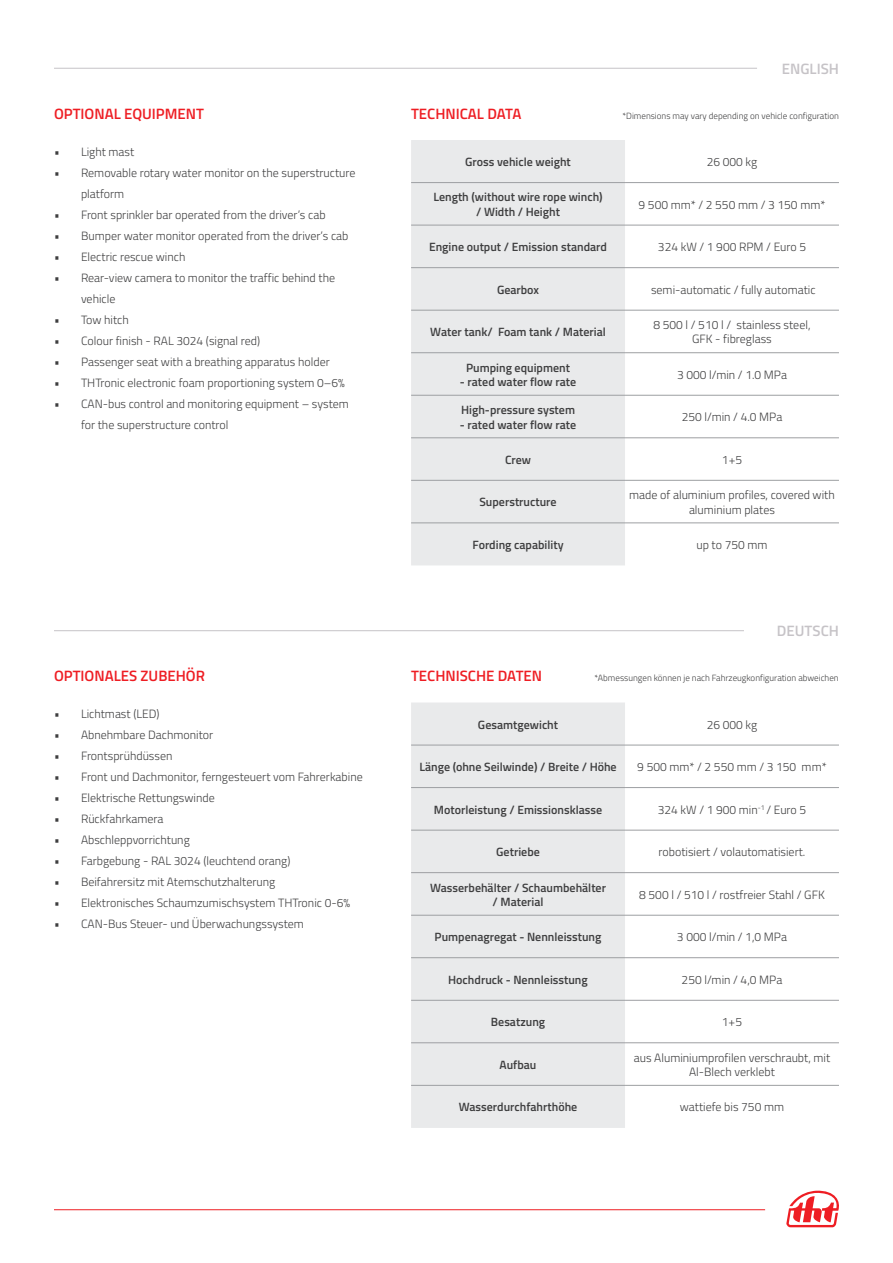
<style>
.page{position:relative;width:893px;height:1263px;background:#fff}
.page>*{position:absolute;margin:0;border:0;box-sizing:border-box;transform-origin:0 0}
.t1{font:600 15px "Cairo";color:#ee1d23}
.t2{font:600 15px "Cairo";color:#c6c3c7}
.t3{font:300 12px/21px "Cairo";color:#3e3e3f}
.t4{font:600 12px/14.4px "Cairo";color:#3e3e3f;text-align:center}
.t5{font:300 9px "Cairo";color:#3e3e3f}
</style>
<div class="page">
<hr style="left:54px;top:1209px;width:711px;height:1px;background:#ee1d23">
<svg style="left:786px;top:1190px;width:53px;height:37px"></svg>
<div style="left:411px;top:140px;width:214px;height:425px;background:#e9eaeb"></div>
<hr style="left:411px;top:182px;width:214px;height:1px;background:#9d9fa2">
<hr style="left:625px;top:182px;width:214px;height:1px;background:#9d9fa2">
<hr style="left:411px;top:225px;width:214px;height:1px;background:#9d9fa2">
<hr style="left:625px;top:225px;width:214px;height:1px;background:#9d9fa2">
<hr style="left:411px;top:267px;width:214px;height:1px;background:#9d9fa2">
<hr style="left:625px;top:267px;width:214px;height:1px;background:#9d9fa2">
<hr style="left:411px;top:310px;width:214px;height:1px;background:#9d9fa2">
<hr style="left:625px;top:310px;width:214px;height:1px;background:#9d9fa2">
<hr style="left:411px;top:352px;width:214px;height:1px;background:#9d9fa2">
<hr style="left:625px;top:352px;width:214px;height:1px;background:#9d9fa2">
<hr style="left:411px;top:395px;width:214px;height:1px;background:#9d9fa2">
<hr style="left:625px;top:395px;width:214px;height:1px;background:#9d9fa2">
<hr style="left:411px;top:438px;width:214px;height:1px;background:#9d9fa2">
<hr style="left:625px;top:438px;width:214px;height:1px;background:#9d9fa2">
<hr style="left:411px;top:480px;width:214px;height:1px;background:#9d9fa2">
<hr style="left:625px;top:480px;width:214px;height:1px;background:#9d9fa2">
<hr style="left:625px;top:523px;width:214px;height:1px;background:#9d9fa2">
<hr style="left:411px;top:523px;width:214px;height:1px;background:#9d9fa2">
<hr style="left:54px;top:68px;width:703px;height:1px;background:#c6c3c7">
<div style="left:411px;top:702px;width:214px;height:426px;background:#e9eaeb"></div>
<hr style="left:411px;top:745px;width:214px;height:1px;background:#9d9fa2">
<hr style="left:625px;top:745px;width:214px;height:1px;background:#9d9fa2">
<hr style="left:411px;top:787px;width:214px;height:1px;background:#9d9fa2">
<hr style="left:625px;top:787px;width:214px;height:1px;background:#9d9fa2">
<hr style="left:411px;top:830px;width:214px;height:1px;background:#9d9fa2">
<hr style="left:625px;top:830px;width:214px;height:1px;background:#9d9fa2">
<hr style="left:411px;top:872px;width:214px;height:1px;background:#9d9fa2">
<hr style="left:625px;top:872px;width:214px;height:1px;background:#9d9fa2">
<hr style="left:411px;top:915px;width:214px;height:1px;background:#9d9fa2">
<hr style="left:625px;top:915px;width:214px;height:1px;background:#9d9fa2">
<hr style="left:411px;top:957px;width:214px;height:1px;background:#9d9fa2">
<hr style="left:625px;top:957px;width:214px;height:1px;background:#9d9fa2">
<hr style="left:411px;top:1000px;width:214px;height:1px;background:#9d9fa2">
<hr style="left:625px;top:1000px;width:214px;height:1px;background:#9d9fa2">
<hr style="left:411px;top:1042px;width:214px;height:1px;background:#9d9fa2">
<hr style="left:625px;top:1042px;width:214px;height:1px;background:#9d9fa2">
<hr style="left:411px;top:1085px;width:214px;height:1px;background:#9d9fa2">
<hr style="left:625px;top:1085px;width:214px;height:1px;background:#9d9fa2">
<hr style="left:54px;top:630px;width:690px;height:1px;background:#c6c3c7">
<p class="t2" style="left:782px;top:57px;width:59px">ENGLISH</p>
<p class="t1" style="left:54px;top:102px;width:152px">OPTIONAL EQUIPMENT</p>
<p class="t1" style="left:411px;top:102px;width:112px">TECHNICAL DATA</p>
<p class="t3" style="left:54px;top:141px;width:82px">• Light mast</p>
<p class="t3" style="left:81px;top:162px;width:276px;text-indent:-27px">• Removable rotary water monitor on the superstructure platform</p>
<p class="t3" style="left:54px;top:204px;width:273px">• Front sprinkler bar operated from the driver’s cab</p>
<p class="t3" style="left:54px;top:225px;width:296px">• Bumper water monitor operated from the driver’s cab</p>
<p class="t3" style="left:54px;top:246px;width:133px">• Electric rescue winch</p>
<p class="t3" style="left:81px;top:267px;width:256px;text-indent:-27px">• Rear-view camera to monitor the traffic behind the vehicle</p>
<p class="t3" style="left:54px;top:309px;width:76px">• Tow hitch</p>
<p class="t3" style="left:54px;top:330px;width:208px">• Colour finish - RAL 3024 (signal red)</p>
<p class="t3" style="left:54px;top:351px;width:277px">• Passenger seat with a breathing apparatus holder</p>
<p class="t3" style="left:54px;top:372px;width:292px">• THTronic electronic foam proportioning system 0–6%</p>
<p class="t3" style="left:81px;top:393px;width:269px;text-indent:-27px">• CAN-bus control and monitoring equipment – system for the superstructure control</p>
<p class="t5" style="left:622px;top:109px;width:218px">*Dimensions may vary depending on vehicle configuration</p>
<p class="t4" style="left:465px;top:155px;width:107px">Gross vehicle weight</p>
<p class="t3" style="left:707px;top:151px;width:52px">26 000 kg</p>
<p class="t4" style="left:433px;top:190px;width:171px">Length (without wire rope winch) / Width / Height</p>
<p class="t3" style="left:639px;top:194px;width:188px">9 500 mm* / 2 550 mm / 3 150 mm*</p>
<p class="t4" style="left:429px;top:240px;width:179px">Engine output / Emission standard</p>
<p class="t3" style="left:658px;top:236px;width:150px">324 kW / 1 900 RPM / Euro 5</p>
<p class="t4" style="left:497px;top:282px;width:44px">Gearbox</p>
<p class="t3" style="left:651px;top:279px;width:166px">semi-automatic / fully automatic</p>
<p class="t4" style="left:430px;top:325px;width:177px">Water tank/ Foam tank / Material</p>
<p class="t3" style="left:653px;top:318px;width:159px;line-height:14.4px;text-align:center">8 500 l / 510 l / stainless steel,<br>GFK - fibreglass</p>
<p class="t4" style="left:466px;top:360px;width:105px">Pumping equipment</p>
<p class="t4" style="left:460px;top:375px;width:118px">- rated water flow rate</p>
<p class="t3" style="left:677px;top:364px;width:111px">3 000 l/min / 1.0 MPa</p>
<p class="t4" style="left:461px;top:403px;width:116px">High-pressure system</p>
<p class="t4" style="left:460px;top:417px;width:118px">- rated water flow rate</p>
<p class="t3" style="left:682px;top:407px;width:102px">250 l/min / 4.0 MPa</p>
<p class="t4" style="left:505px;top:452px;width:28px">Crew</p>
<p class="t3" style="left:722px;top:449px;width:22px">1+5</p>
<p class="t4" style="left:479px;top:495px;width:79px">Superstructure</p>
<p class="t3" style="left:629px;top:488px;width:207px;line-height:14.4px;text-align:center">made of aluminium profiles, covered with aluminium plates</p>
<p class="t4" style="left:472px;top:538px;width:93px">Fording capability</p>
<p class="t3" style="left:696px;top:534px;width:73px">up to 750 mm</p>
<p class="t2" style="left:777px;top:619px;width:63px">DEUTSCH</p>
<p class="t1" style="left:54px;top:664px;width:153px">OPTIONALES ZUBEHÖR</p>
<p class="t1" style="left:411px;top:664px;width:133px">TECHNISCHE DATEN</p>
<p class="t3" style="left:54px;top:703px;width:107px">• Lichtmast (LED)</p>
<p class="t3" style="left:54px;top:724px;width:161px">• Abnehmbare Dachmonitor</p>
<p class="t3" style="left:54px;top:745px;width:120px">• Frontsprühdüssen</p>
<p class="t3" style="left:54px;top:766px;width:310px">• Front und Dachmonitor, ferngesteuert vom Fahrerkabine</p>
<p class="t3" style="left:54px;top:787px;width:162px">• Elektrische Rettungswinde</p>
<p class="t3" style="left:54px;top:808px;width:111px">• Rückfahrkamera</p>
<p class="t3" style="left:54px;top:829px;width:137px">• Abschleppvorrichtung</p>
<p class="t3" style="left:54px;top:850px;width:238px">• Farbgebung - RAL 3024 (leuchtend orang)</p>
<p class="t3" style="left:54px;top:871px;width:223px">• Beifahrersitz mit Atemschutzhalterung</p>
<p class="t3" style="left:54px;top:892px;width:298px">• Elektronisches Schaumzumischsystem THTronic 0-6%</p>
<p class="t3" style="left:54px;top:913px;width:251px">• CAN-Bus Steuer- und Überwachungssystem</p>
<p class="t5" style="left:594px;top:671px;width:246px">*Abmessungen können je nach Fahrzeugkonfiguration abweichen</p>
<p class="t4" style="left:478px;top:717px;width:82px">Gesamtgewicht</p>
<p class="t3" style="left:707px;top:714px;width:52px">26 000 kg</p>
<p class="t4" style="left:419px;top:760px;width:199px">Länge (ohne Seilwinde) / Breite / Höhe</p>
<p class="t3" style="left:637px;top:756px;width:191px">9 500 mm* / 2 550 mm / 3 150 mm*</p>
<p class="t4" style="left:434px;top:802px;width:170px">Motorleistung / Emissionsklasse</p>
<p class="t3" style="left:658px;top:799px;width:150px">324 kW / 1 900 min<sup>-1</sup> / Euro 5</p>
<p class="t4" style="left:496px;top:845px;width:45px">Getriebe</p>
<p class="t3" style="left:659px;top:841px;width:148px">robotisiert / volautomatisiert.</p>
<p class="t4" style="left:430px;top:880px;width:178px">Wasserbehälter / Schaumbehälter / Material</p>
<p class="t3" style="left:639px;top:884px;width:187px">8 500 l / 510 l / rostfreier Stahl / GFK</p>
<p class="t4" style="left:435px;top:930px;width:168px">Pumpenagregat - Nennleisstung</p>
<p class="t3" style="left:677px;top:926px;width:112px">3 000 l/min / 1,0 MPa</p>
<p class="t4" style="left:448px;top:972px;width:141px">Hochdruck - Nennleisstung</p>
<p class="t3" style="left:682px;top:969px;width:102px">250 l/min / 4,0 MPa</p>
<p class="t4" style="left:491px;top:1015px;width:56px">Besatzung</p>
<p class="t3" style="left:722px;top:1012px;width:22px">1+5</p>
<p class="t4" style="left:500px;top:1057px;width:38px">Aufbau</p>
<p class="t3" style="left:634px;top:1050px;width:198px;line-height:14.4px;text-align:center">aus Aluminiumprofilen verschraubt, mit<br>Al-Blech verklebt</p>
<p class="t4" style="left:459px;top:1100px;width:120px">Wasserdurchfahrthöhe</p>
<p class="t3" style="left:680px;top:1097px;width:106px">wattiefe bis 750 mm</p>
</div>
